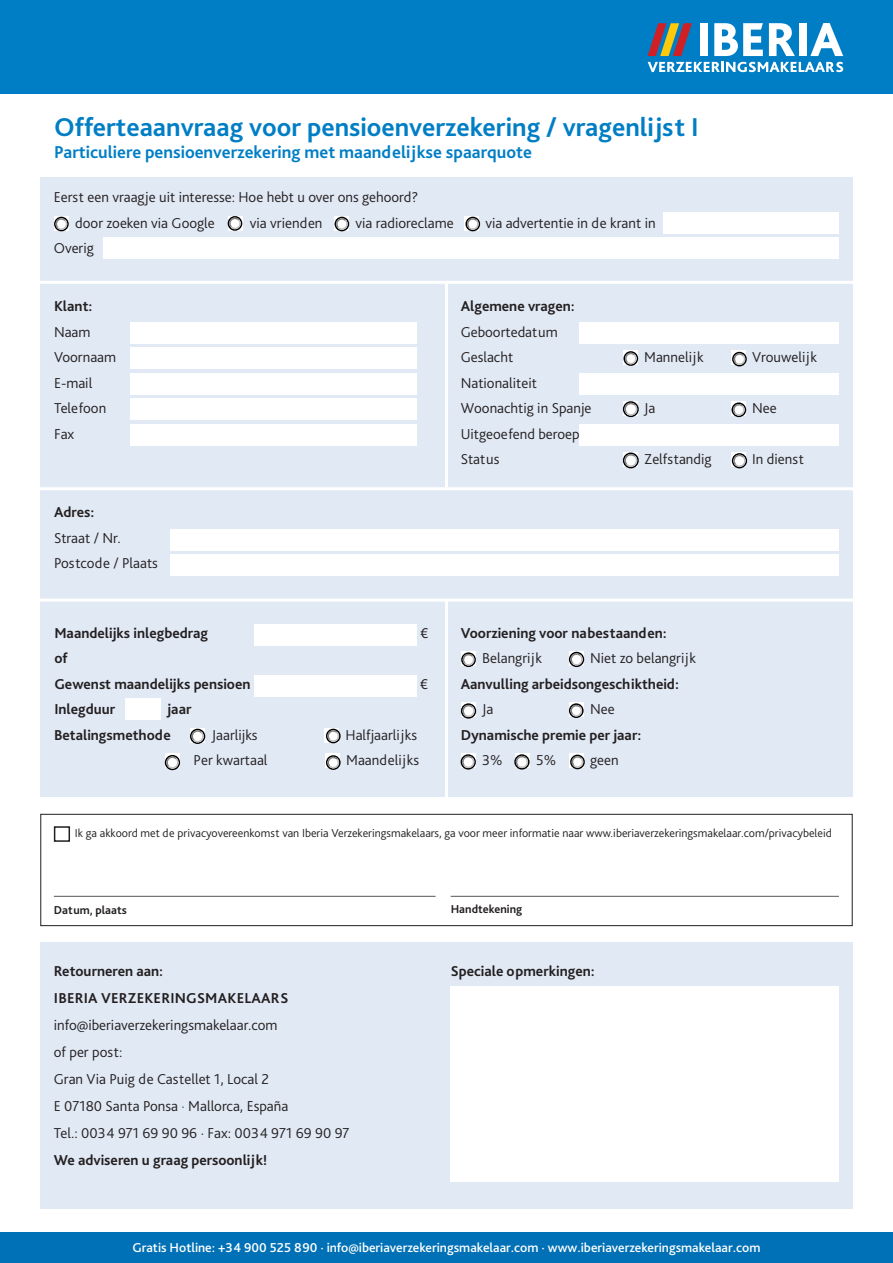
<style>
.page{position:relative;width:893px;height:1263px;background:#fff}
.page>*{position:absolute;margin:0;border:0;box-sizing:border-box;transform-origin:0 0}
.t1{font:700 27px "Bliss Pro";color:#007ec5}
.t2{font:700 18px "Bliss Pro";color:#007ec5}
.t3{font:300 15px/25.5px "Bliss Pro";color:#231f20}
.t4{font:700 15px/25.5px "Bliss Pro";color:#231f20}
.t5{font:500 13.5px "Bliss Pro";color:#fff}
.t6{font:300 12px "Bliss Pro";color:#231f20}
.t7{font:700 12px "Bliss Pro";color:#231f20}
.s1{font-family:"Univers LT Std";font-stretch:condensed}
</style>
<div class="page">
<div style="left:40px;top:178px;width:813px;height:619px;background:#e1e9f5"></div>
<div style="left:0;top:1233px;width:893px;height:30px;background:#0071b6"></div>
<div style="left:0;top:0;width:893px;height:94px;background:#007ec5"></div>
<div style="left:731px;top:351px;width:14px;height:14px;background:#fff"></div>
<svg style="left:731px;top:453px;width:1px;height:14px"></svg>
<hr style="left:24px;top:281px;width:853px;height:3px;background:#fff">
<hr style="left:24px;top:487px;width:853px;height:3px;background:#fff">
<hr style="left:24px;top:599px;width:853px;height:3px;background:#fff">
<hr style="left:445px;top:281px;width:3px;height:206px;background:#fff">
<hr style="left:445px;top:600px;width:3px;height:203px;background:#fff">
<div style="left:125px;top:698px;width:36px;height:21px;background:#fff"></div>
<svg style="left:190px;top:728px;width:15px;height:1px"></svg>
<div style="left:324px;top:728px;width:15px;height:14px;background:#fff"></div>
<div style="left:165px;top:753px;width:15px;height:14px;background:#fff"></div>
<div style="left:325px;top:753px;width:14px;height:14px;background:#fff"></div>
<div style="left:461px;top:651px;width:14px;height:14px;background:#fff"></div>
<svg style="left:569px;top:651px;width:14px;height:2px"></svg>
<div style="left:461px;top:702px;width:14px;height:14px;background:#fff"></div>
<div style="left:569px;top:702px;width:14px;height:14px;background:#fff"></div>
<div style="left:461px;top:753px;width:14px;height:14px;background:#fff"></div>
<div style="left:515px;top:753px;width:14px;height:14px;background:#fff"></div>
<div style="left:569px;top:753px;width:14px;height:14px;background:#fff"></div>
<div style="left:40px;top:814px;width:813px;height:112px;border:1px solid #231f20"></div>
<div style="left:40px;top:942px;width:813px;height:267px;background:#e1e9f5"></div>
<hr style="left:451px;top:896px;width:388px;height:1px;background:#57585a">
<hr style="left:54px;top:896px;width:382px;height:1px;background:#57585a">
<div style="left:451px;top:986px;width:388px;height:196px;background:#fff"></div>
<div style="left:54px;top:826px;width:16px;height:16px;border:2px solid #231f20"></div>
<div style="left:130px;top:322px;width:287px;height:21px;background:#fff"></div>
<div style="left:579px;top:322px;width:260px;height:21px;background:#fff"></div>
<div style="left:130px;top:424px;width:287px;height:22px;background:#fff"></div>
<div style="left:254px;top:675px;width:163px;height:22px;background:#fff"></div>
<div style="left:579px;top:424px;width:260px;height:22px;background:#fff"></div>
<div style="left:130px;top:347px;width:287px;height:22px;background:#fff"></div>
<div style="left:130px;top:373px;width:287px;height:21px;background:#fff"></div>
<div style="left:254px;top:624px;width:163px;height:21px;background:#fff"></div>
<div style="left:579px;top:373px;width:260px;height:21px;background:#fff"></div>
<div style="left:130px;top:399px;width:287px;height:21px;background:#fff"></div>
<div style="left:170px;top:529px;width:669px;height:21px;background:#fff"></div>
<div style="left:170px;top:555px;width:669px;height:21px;background:#fff"></div>
<div style="left:663px;top:213px;width:176px;height:21px;background:#fff"></div>
<div style="left:103px;top:238px;width:736px;height:21px;background:#fff"></div>
<svg style="left:242px;top:217px;width:1px;height:14px"></svg>
<div style="left:464px;top:217px;width:15px;height:14px;background:#fff"></div>
<div style="left:700px;top:23px;width:7px;height:33px;background:#fff"></div>
<svg style="left:714px;top:23px;width:49px;height:33px"></svg>
<svg style="left:769px;top:23px;width:26px;height:33px"></svg>
<div style="left:799px;top:23px;width:8px;height:33px;background:#fff"></div>
<svg style="left:810px;top:23px;width:33px;height:33px"></svg>
<svg style="left:648px;top:23px;width:44px;height:33px"></svg>
<svg style="left:648px;top:62px;width:195px;height:10px"></svg>
<svg style="left:54px;top:217px;width:15px;height:14px"></svg>
<svg style="left:228px;top:216px;width:14px;height:15px"></svg>
<svg style="left:334px;top:217px;width:15px;height:14px"></svg>
<svg style="left:465px;top:217px;width:16px;height:14px"></svg>
<svg style="left:623px;top:351px;width:15px;height:15px"></svg>
<svg style="left:732px;top:352px;width:15px;height:14px"></svg>
<svg style="left:623px;top:401px;width:16px;height:16px"></svg>
<svg style="left:731px;top:402px;width:15px;height:15px"></svg>
<svg style="left:623px;top:452px;width:16px;height:16px"></svg>
<svg style="left:732px;top:453px;width:15px;height:15px"></svg>
<svg style="left:190px;top:729px;width:16px;height:15px"></svg>
<svg style="left:326px;top:729px;width:15px;height:14px"></svg>
<svg style="left:164px;top:755px;width:17px;height:15px"></svg>
<svg style="left:326px;top:754px;width:15px;height:16px"></svg>
<svg style="left:461px;top:652px;width:15px;height:15px"></svg>
<div style="left:569px;top:652px;width:15px;height:15px;border:1px solid #000;border-radius:50%"></div>
<svg style="left:569px;top:653px;width:15px;height:12px"></svg>
<svg style="left:461px;top:703px;width:15px;height:16px"></svg>
<svg style="left:569px;top:703px;width:15px;height:15px"></svg>
<svg style="left:460px;top:754px;width:16px;height:15px"></svg>
<svg style="left:514px;top:754px;width:16px;height:15px"></svg>
<svg style="left:570px;top:754px;width:15px;height:15px"></svg>
<h1 class="t1" style="left:54px;top:117px;width:646px">Offerteaanvraag voor pensioenverzekering / vragenlijst I</h1>
<p class="t2" style="left:54px;top:145px;width:480px">Particuliere pensioenverzekering met maandelijkse spaarquote</p>
<p class="t3" style="left:75px;top:186px;width:345px;text-indent:-21px">Eerst een vraagje uit interesse: Hoe hebt u over ons gehoord? door zoeken via Google</p>
<p class="t3" style="left:250px;top:212px;width:74px">via vrienden</p>
<p class="t3" style="left:355px;top:212px;width:100px">via radioreclame</p>
<p class="t3" style="left:485px;top:212px;width:172px">via advertentie in de krant in</p>
<p class="t3" style="left:54px;top:237px;width:42px">Overig</p>
<p class="t4" style="left:54px;top:295px;width:40px">Klant:</p>
<p class="t3" style="left:54px;top:320px;width:64px">Naam<br>Voornaam<br>E-mail<br>Telefoon<br>Fax</p>
<p class="t4" style="left:54px;top:501px;width:42px">Adres:</p>
<p class="t3" style="left:54px;top:526px;width:105px">Straat / Nr.<br>Postcode / Plaats</p>
<p class="t4" style="left:54px;top:622px;width:198px">Maandelijks inlegbedrag<br>of<br>Gewenst maandelijks pensioen<br>Inlegduur</p>
<p class="t3" style="left:420px;top:621px;width:9px">€</p>
<p class="t3" style="left:420px;top:672px;width:9px">€</p>
<p class="t4" style="left:54px;top:698px;width:139px;text-indent:114px">jaar<br>Betalingsmethode</p>
<p class="t3" style="left:212px;top:721px;width:47px">Jaarlijks</p>
<p class="t3" style="left:345px;top:723px;width:73px">Halfjaarlijks</p>
<p class="t3" style="left:194px;top:749px;width:75px">Per kwartaal</p>
<p class="t3" style="left:346px;top:749px;width:74px">Maandelijks</p>
<p class="t4" style="left:461px;top:295px;width:116px">Algemene vragen:</p>
<p class="t3" style="left:461px;top:320px;width:99px">Geboortedatum<br>Geslacht</p>
<p class="t3" style="left:461px;top:371px;width:132px">Nationaliteit<br>Woonachtig in Spanje</p>
<p class="t3" style="left:461px;top:422px;width:120px">Uitgeoefend beroep<br>Status</p>
<p class="t3" style="left:644px;top:346px;width:61px">Mannelijk</p>
<p class="t3" style="left:752px;top:346px;width:66px">Vrouwelijk</p>
<p class="t3" style="left:644px;top:397px;width:13px">Ja</p>
<p class="t3" style="left:752px;top:397px;width:26px">Nee</p>
<p class="t3" style="left:644px;top:448px;width:69px">Zelfstandig</p>
<p class="t3" style="left:752px;top:448px;width:53px">In dienst</p>
<p class="t4" style="left:461px;top:621px;width:208px">Voorziening voor nabestaanden:</p>
<p class="t3" style="left:482px;top:647px;width:61px">Belangrijk</p>
<p class="t3" style="left:590px;top:647px;width:107px">Niet zo belangrijk</p>
<p class="t4" style="left:461px;top:672px;width:220px">Aanvulling arbeidsongeschiktheid:</p>
<p class="t3" style="left:482px;top:698px;width:13px">Ja</p>
<p class="t3" style="left:590px;top:698px;width:26px">Nee</p>
<p class="t4" style="left:461px;top:723px;width:182px">Dynamische premie per jaar:</p>
<p class="t3" style="left:482px;top:749px;width:22px">3%</p>
<p class="t3" style="left:536px;top:749px;width:21px">5%</p>
<p class="t3" style="left:590px;top:749px;width:30px">geen</p>
<p class="t6" style="left:75px;top:828px;width:758px">Ik ga akkoord met de privacyovereenkomst van Iberia Verzekeringsmakelaars, ga voor meer informatie naar www.iberiaverzekeringsmakelaar.com/privacybeleid</p>
<p class="t7" style="left:54px;top:905px;width:74px">Datum, plaats</p>
<p class="t7" style="left:451px;top:904px;width:73px">Handtekening</p>
<p class="t4" style="left:54px;top:959px;width:236px;line-height:27px">Retourneren aan:<br>IBERIA VERZEKERINGSMAKELAARS</p>
<p class="t3" style="left:54px;top:1013px;width:297px;line-height:27px">info@iberiaverzekeringsmakelaar.com<br>of per post:<br>Gran Via Puig de Castellet 1, Local 2<br>E 07180 Santa Ponsa <span class="s1">·</span> Mallorca, España<br>Tel.: 0034 971 69 90 96 · Fax: 0034 971 69 90 97</p>
<p class="t4" style="left:54px;top:1149px;width:215px">We adviseren u graag persoonlijk!</p>
<p class="t4" style="left:451px;top:960px;width:146px">Speciale opmerkingen:</p>
<p class="t5" style="left:132px;top:1242px;width:629px">Gratis Hotline: +34 900 525 890 · info@iberiaverzekeringsmakelaar.com · www.iberiaverzekeringsmakelaar.com</p>
</div>
